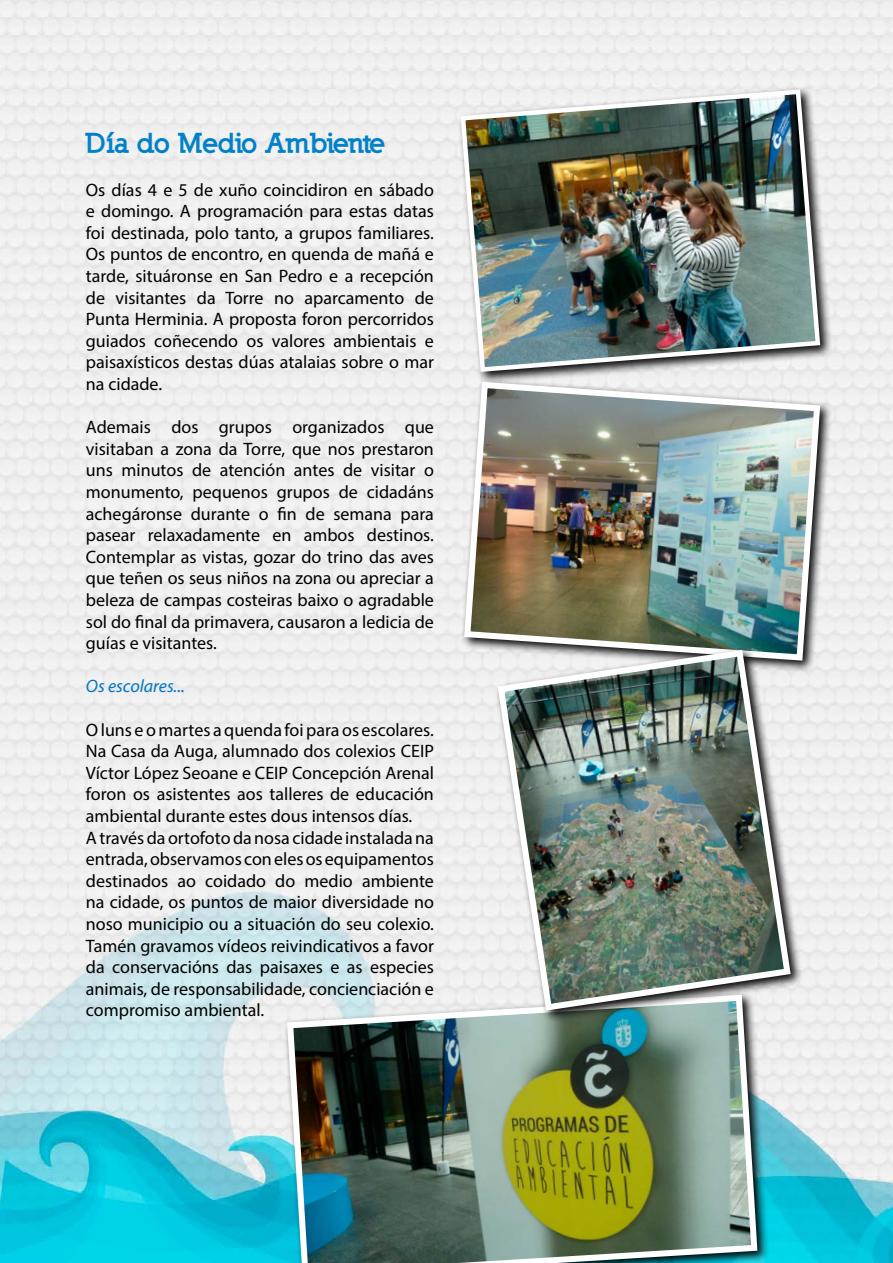
<style>
.page{position:relative;width:893px;height:1263px;background:#fff}
.page>*{position:absolute;margin:0;border:0;box-sizing:border-box;transform-origin:0 0}
.t1{font:900 27px "Nilland";letter-spacing:-.035em;color:#0081c8}
.t2{font:18px/21.6px "Myriad Pro";color:#000;text-align:justify}
.t3{font:italic 18px "Myriad Pro";color:#0077c0}
</style>
<div class="page">
<img style="left:0;top:0;width:893px;height:1263px">
<div style="left:457px;top:86px;width:376px;height:298px;background:#000;opacity:.95"></div>
<img style="left:458px;top:87px;width:365px;height:287px">
<div style="left:461px;top:378px;width:372px;height:295px;background:#000;opacity:.98"></div>
<img style="left:461px;top:379px;width:362px;height:285px">
<img style="left:284px;top:991px;width:477px;height:272px">
<div style="left:494px;top:646px;width:309px;height:377px;background:#000;opacity:.98"></div>
<img style="left:494px;top:646px;width:300px;height:368px">
<p class="t1" style="left:86px;top:126px;width:302px">Día do Medio Ambiente</p>
<p class="t2" style="left:86px;top:178px;width:350px">Os días 4 e 5 de xuño coincidiron en sábado e domingo. A programación para estas datas foi destinada, polo tanto, a grupos familiares.<br>Os puntos de encontro, en quenda de mañá e tarde, situáronse en San Pedro e a recepción de visitantes da Torre no aparcamento de Punta Herminia. A proposta foron percorridos guiados coñecendo os valores ambientais e paisaxísticos destas dúas atalaias sobre o mar na cidade.</p>
<p class="t2" style="left:86px;top:416px;width:350px">Ademais dos grupos organizados que visitaban a zona da Torre, que nos prestaron uns minutos de atención antes de visitar o monumento, pequenos grupos de cidadáns achegáronse durante o fin de semana para pasear relaxadamente en ambos destinos.<br>Contemplar as vistas, gozar do trino das aves que teñen os seus niños na zona ou apreciar a beleza de campas costeiras baixo o agradable sol do final da primavera, causaron a ledicia de guías e visitantes.</p>
<p class="t3" style="left:86px;top:675px;width:101px">Os escolares...</p>
<p class="t2" style="left:86px;top:718px;width:350px">O luns e o martes a quenda foi para os escolares.<br>Na Casa da Auga, alumnado dos colexios CEIP Víctor López Seoane e CEIP Concepción Arenal foron os asistentes aos talleres de educación ambiental durante estes dous intensos días.</p>
<p class="t2" style="left:86px;top:826px;width:350px">A través da ortofoto da nosa cidade instalada na entrada, observamos con eles os equipamentos destinados ao coidado do medio ambiente na cidade, os puntos de maior diversidade no noso municipio ou a situación do seu colexio.<br>Tamén gravamos vídeos reivindicativos a favor da conservacións das paisaxes e as especies animais, de responsabilidade, concienciación e compromiso ambiental.</p>
</div>
